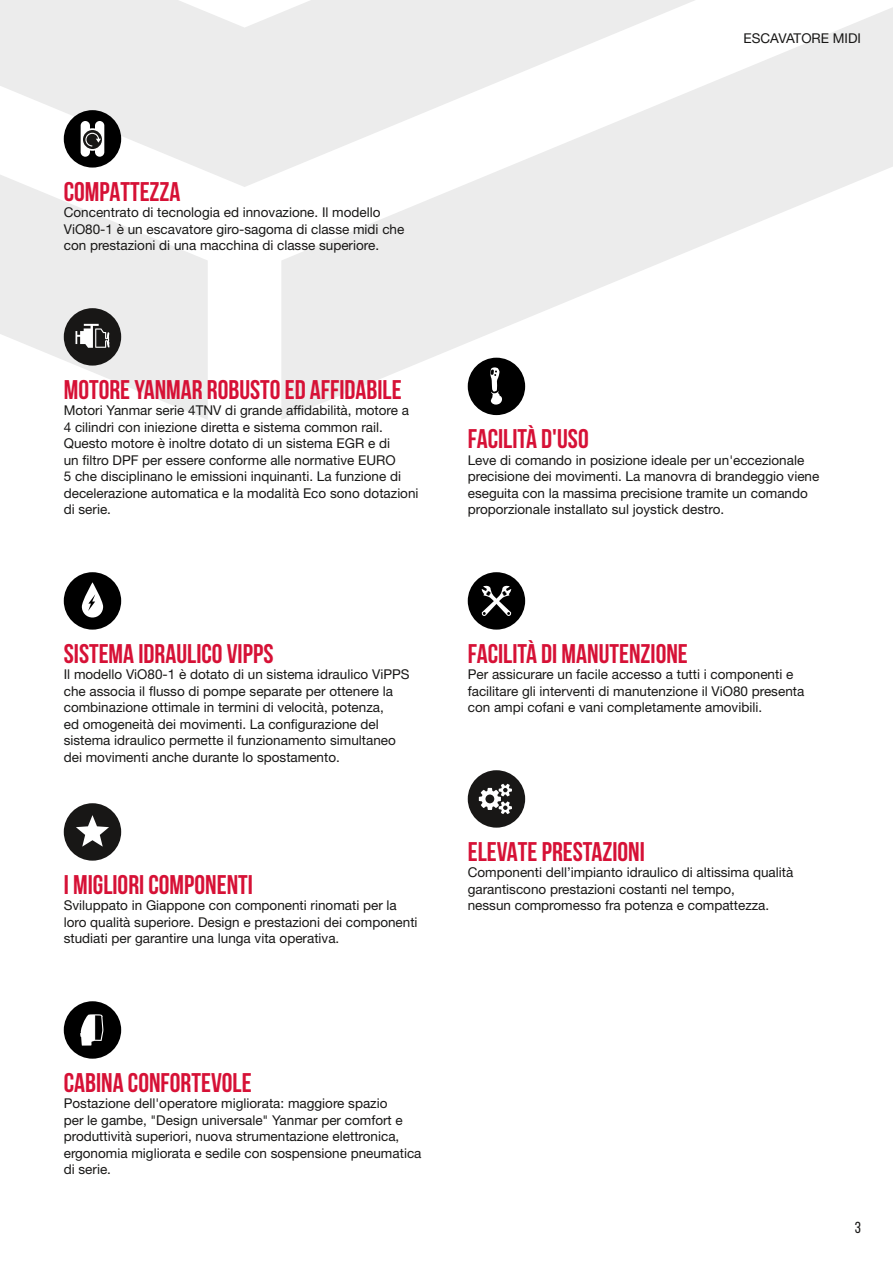
<style>
.page{position:relative;width:893px;height:1263px;background:#fff}
.page>*{position:absolute;margin:0;border:0;box-sizing:border-box;transform-origin:0 0}
.t1{font:700 27px "Bebas Neue";color:#d61136}
.t2{font:15.9px "Bebas Neue";color:#181716}
.t3{font:13.5px/16.5px "Helvetica Neue LT Std";color:#181716}
</style>
<div class="page">
<svg style="left:281px;top:7px;width:612px;height:413px"></svg>
<svg style="left:0;top:0;width:696px;height:187px;fill:#ececec"></svg>
<svg style="left:0;top:174px;width:208px;height:246px;fill:#ececec"></svg>
<div style="left:64px;top:110px;width:57px;height:58px;background:#000;border-radius:50%"></div>
<svg style="left:81px;top:121px;width:23px;height:36px"></svg>
<div style="left:64px;top:308px;width:57px;height:58px;background:#181716;border-radius:50%"></div>
<svg style="left:76px;top:324px;width:34px;height:24px"></svg>
<div style="left:64px;top:572px;width:57px;height:58px;background:#000;border-radius:50%"></div>
<svg style="left:82px;top:582px;width:21px;height:35px"></svg>
<div style="left:64px;top:803px;width:57px;height:58px;background:#181716;border-radius:50%"></div>
<svg style="left:76px;top:815px;width:33px;height:32px"></svg>
<div style="left:64px;top:1001px;width:57px;height:58px;background:#000;border-radius:50%"></div>
<svg style="left:80px;top:1014px;width:23px;height:31px"></svg>
<div style="left:468px;top:358px;width:57px;height:57px;background:#000;border-radius:50%"></div>
<svg style="left:490px;top:367px;width:12px;height:38px"></svg>
<div style="left:468px;top:572px;width:57px;height:58px;background:#000;border-radius:50%"></div>
<svg style="left:481px;top:585px;width:30px;height:31px"></svg>
<div style="left:468px;top:770px;width:57px;height:58px;background:#181716;border-radius:50%"></div>
<svg style="left:479px;top:784px;width:33px;height:30px"></svg>
<p class="t3" style="left:744px;top:29px;width:119px">ESCAVATORE MIDI</p>
<h1 class="t1" style="left:64px;top:176px;width:118px">COMPATTEZZA</h1>
<p class="t3" style="left:64px;top:204px;width:342px">Concentrato di tecnologia ed innovazione. Il modello<br>ViO80-1 è un escavatore giro-sagoma di classe midi che con prestazioni di una macchina di classe superiore.</p>
<h1 class="t1" style="left:64px;top:374px;width:339px">MOTORE YANMAR ROBUSTO ED AFFIDABILE</h1>
<p class="t3" style="left:64px;top:402px;width:356px">Motori Yanmar serie 4TNV di grande affidabilità, motore a 4 cilindri con iniezione diretta e sistema common rail.<br>Questo motore è inoltre dotato di un sistema EGR e di<br>un filtro DPF per essere conforme alle normative EURO<br>5 che disciplinano le emissioni inquinanti. La funzione di decelerazione automatica e la modalità Eco sono dotazioni di serie.</p>
<h1 class="t1" style="left:64px;top:638px;width:211px">SISTEMA IDRAULICO VIPPS</h1>
<p class="t3" style="left:64px;top:666px;width:347px">Il modello ViO80-1 è dotato di un sistema idraulico ViPPS che associa il flusso di pompe separate per ottenere la combinazione ottimale in termini di velocità, potenza,<br>ed omogeneità dei movimenti. La configurazione del sistema idraulico permette il funzionamento simultaneo dei movimenti anche durante lo spostamento.</p>
<h1 class="t1" style="left:64px;top:869px;width:191px">I MIGLIORI COMPONENTI</h1>
<p class="t3" style="left:64px;top:897px;width:355px">Sviluppato in Giappone con componenti rinomati per la loro qualità superiore. Design e prestazioni dei componenti studiati per garantire una lunga vita operativa.</p>
<h1 class="t1" style="left:468px;top:424px;width:122px">FACILITÀ D'USO</h1>
<p class="t3" style="left:468px;top:451px;width:353px">Leve di comando in posizione ideale per un'eccezionale precisione dei movimenti. La manovra di brandeggio viene eseguita con la massima precisione tramite un comando proporzionale installato sul joystick destro.</p>
<h1 class="t1" style="left:468px;top:638px;width:222px">FACILITÀ DI MANUTENZIONE</h1>
<p class="t3" style="left:468px;top:666px;width:338px">Per assicurare un facile accesso a tutti i componenti e facilitare gli interventi di manutenzione il ViO80 presenta con ampi cofani e vani completamente amovibili.</p>
<h1 class="t1" style="left:468px;top:836px;width:179px">ELEVATE PRESTAZIONI</h1>
<p class="t3" style="left:468px;top:864px;width:327px">Componenti dell’impianto idraulico di altissima qualità garantiscono prestazioni costanti nel tempo,<br>nessun compromesso fra potenza e compattezza.</p>
<h1 class="t1" style="left:64px;top:1067px;width:189px">CABINA CONFORTEVOLE</h1>
<p class="t3" style="left:64px;top:1095px;width:359px">Postazione dell'operatore migliorata: maggiore spazio<br>per le gambe, "Design universale" Yanmar per comfort e produttività superiori, nuova strumentazione elettronica, ergonomia migliorata e sedile con sospensione pneumatica di serie.</p>
<p class="t2" style="left:855px;top:1219px;width:8px">3</p>
</div>
